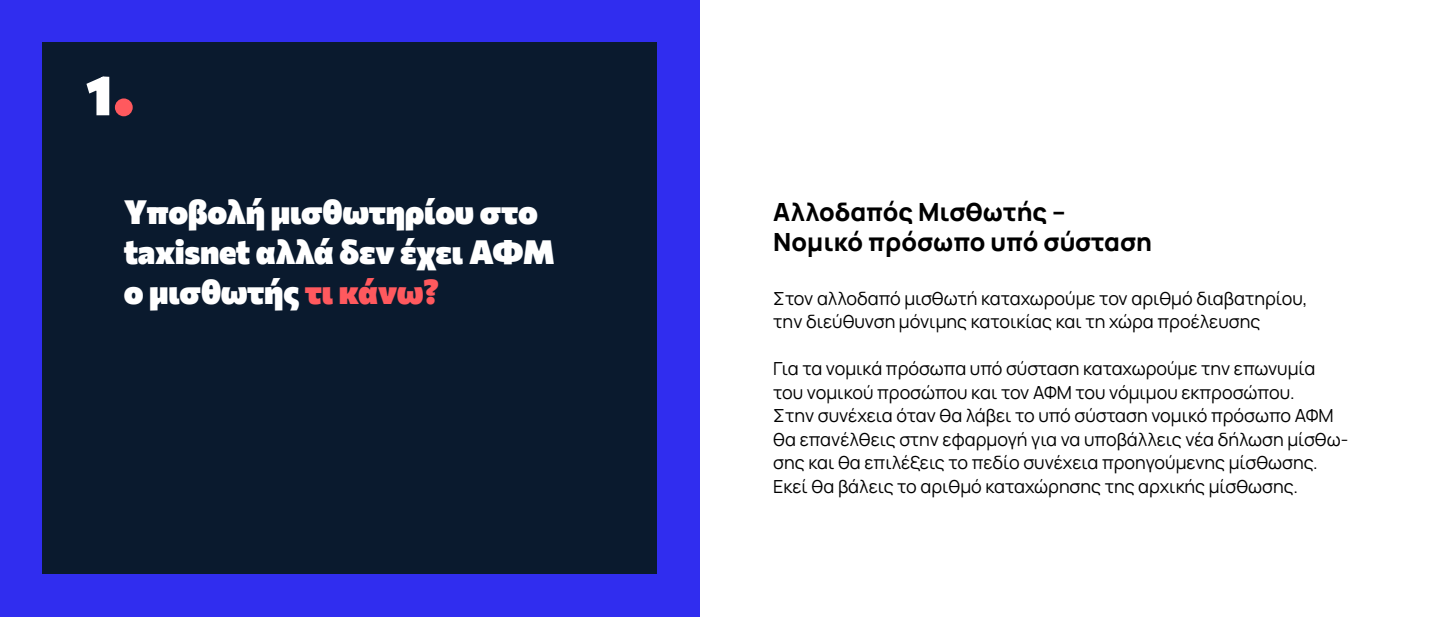
<style>
.page{position:relative;width:1440px;height:617px;background:#fff}
.page>*{position:absolute;margin:0;border:0;box-sizing:border-box;transform-origin:0 0}
.t1{font:100 55.75px "Commissioner";color:#fff}
.t2{font:100 33.2px/39.8px "Commissioner";letter-spacing:-.01em;color:#fff}
.t3{font:800 25px/30px "Manrope";color:#000}
.t4{font:18px/23.5px "Manrope";color:#000}
.s1{color:#ff595e}
</style>
<div class="page">
<div style="left:0;top:0;width:699px;height:617px;background:#302def"></div>
<div style="left:42px;top:43px;width:615px;height:531px;background:#0a1a2e"></div>
<div style="left:115px;top:98px;width:18px;height:18px;background:#ff595e;border-radius:50%"></div>
<h1 class="t1" style="left:86px;top:52px;width:28px">1</h1>
<h2 class="t2" style="left:124px;top:190px;width:433px">Υποβολή μισθωτηρίου στο taxisnet αλλά δεν έχει ΑΦΜ ο μισθωτής <span class="s1">τι κάνω?</span></h2>
<h3 class="t3" style="left:773px;top:195px;width:380px">Αλλοδαπός Μισθωτής –<br>Νομικό πρόσωπο υπό σύσταση</h3>
<p class="t4" style="left:773px;top:285px;width:536px">Στον αλλοδαπό μισθωτή καταχωρούμε τον αριθμό διαβατηρίου, την διεύθυνση μόνιμης κατοικίας και τη χώρα προέλευσης</p>
<p class="t4" style="left:773px;top:356px;width:576px">Για τα νομικά πρόσωπα υπό σύσταση καταχωρούμε την επωνυμία του νομικού προσώπου και τον ΑΦΜ του νόμιμου εκπροσώπου.<br>Στην συνέχεια όταν θα λάβει το υπό σύσταση νομικό πρόσωπο ΑΦΜ θα επανέλθεις στην εφαρμογή για να υποβάλλεις νέα δήλωση μίσθω&shy;σης και θα επιλέξεις το πεδίο συνέχεια προηγούμενης μίσθωσης.<br>Εκεί θα βάλεις το αριθμό καταχώρησης της αρχικής μίσθωσης.</p>
</div>
